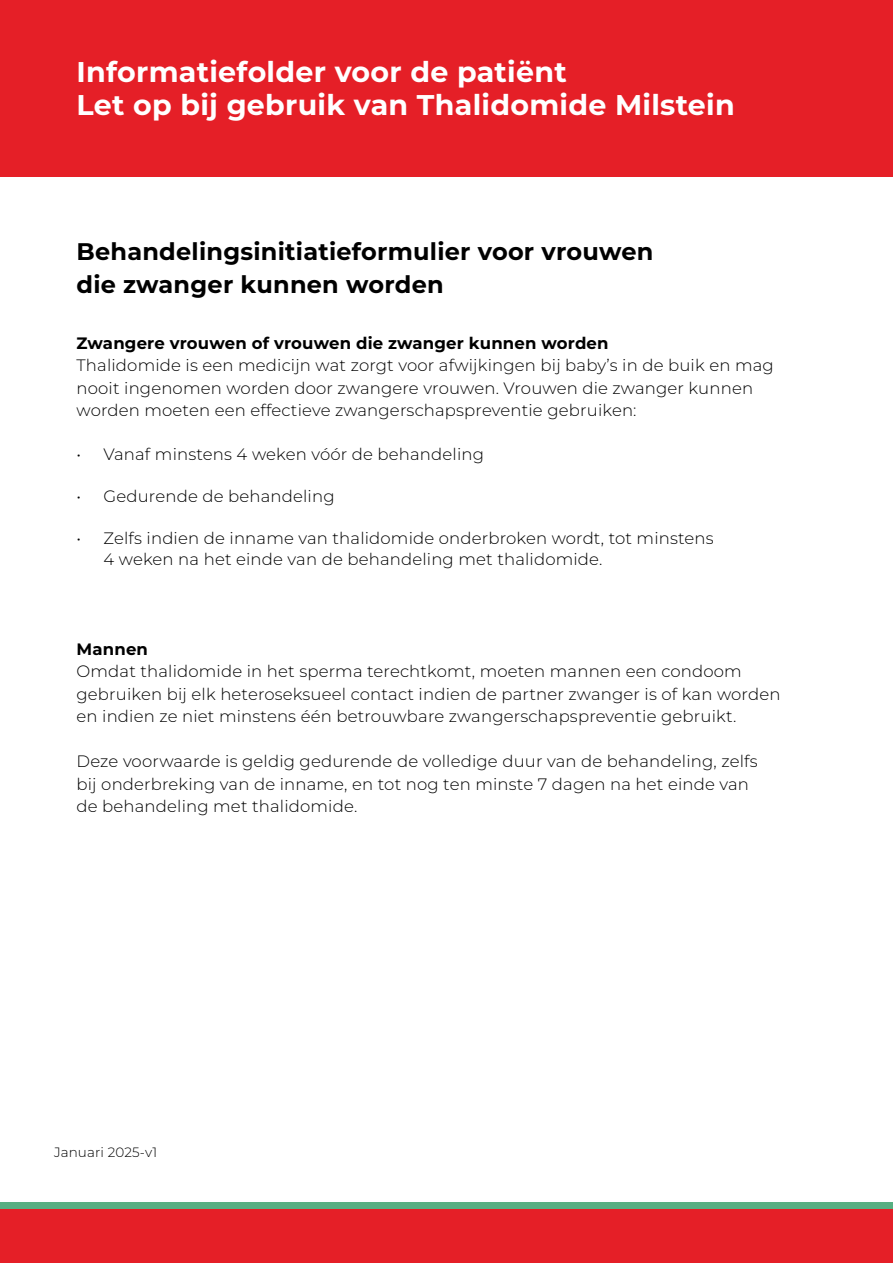
<style>
.page{position:relative;width:893px;height:1263px;background:#fff}
.page>*{position:absolute;margin:0;border:0;box-sizing:border-box;transform-origin:0 0}
.t1{font:700 28.5px/33px "Montserrat";letter-spacing:.01em;color:#fff}
.t2{font:700 24px/33px "Montserrat";letter-spacing:.01em;color:#000}
.t3{font:300 16.5px/22.5px "Montserrat";letter-spacing:.01em;color:#000}
.t4{font:700 16.5px "Montserrat";letter-spacing:.01em;color:#000}
.t5{font:300 13.5px "Montserrat";letter-spacing:.01em;color:#000}
</style>
<div class="page">
<div style="left:0;top:0;width:893px;height:176px;background:#e51f27"></div>
<div style="left:0;top:1209px;width:893px;height:54px;background:#e51f27"></div>
<div style="left:0;top:1202px;width:893px;height:7px;background:#57af82"></div>
<h1 class="t1" style="left:77px;top:54px;width:660px">Informatiefolder voor de patiënt<br>Let op bij gebruik van Thalidomide Milstein</h1>
<h2 class="t2" style="left:77px;top:234px;width:578px">Behandelingsinitiatieformulier voor vrouwen die zwanger kunnen worden</h2>
<p class="t4" style="left:77px;top:331px;width:533px">Zwangere vrouwen of vrouwen die zwanger kunnen worden</p>
<p class="t3" style="left:77px;top:353px;width:699px">Thalidomide is een medicijn wat zorgt voor afwijkingen bij baby’s in de buik en mag nooit ingenomen worden door zwangere vrouwen. Vrouwen die zwanger kunnen worden moeten een effectieve zwangerschapspreventie gebruiken:</p>
<p class="t3" style="left:77px;top:442px;width:409px">• Vanaf minstens 4 weken vóór de behandeling</p>
<p class="t3" style="left:77px;top:484px;width:260px">• Gedurende de behandeling</p>
<p class="t3" style="left:104px;top:527px;width:612px;line-height:21px;text-indent:-27px">• Zelfs indien de inname van thalidomide onderbroken wordt, tot minstens<br>4 weken na het einde van de behandeling met thalidomide.</p>
<p class="t4" style="left:77px;top:637px;width:73px">Mannen</p>
<p class="t3" style="left:77px;top:659px;width:705px">Omdat thalidomide in het sperma terechtkomt, moeten mannen een condoom gebruiken bij elk heteroseksueel contact indien de partner zwanger is of kan worden en indien ze niet minstens één betrouwbare zwangerschapspreventie gebruikt.</p>
<p class="t3" style="left:77px;top:749px;width:683px">Deze voorwaarde is geldig gedurende de volledige duur van de behandeling, zelfs bij onderbreking van de inname, en tot nog ten minste 7 dagen na het einde van de behandeling met thalidomide.</p>
<p class="t5" style="left:54px;top:1143px;width:105px">Januari 2025-v1</p>
</div>
